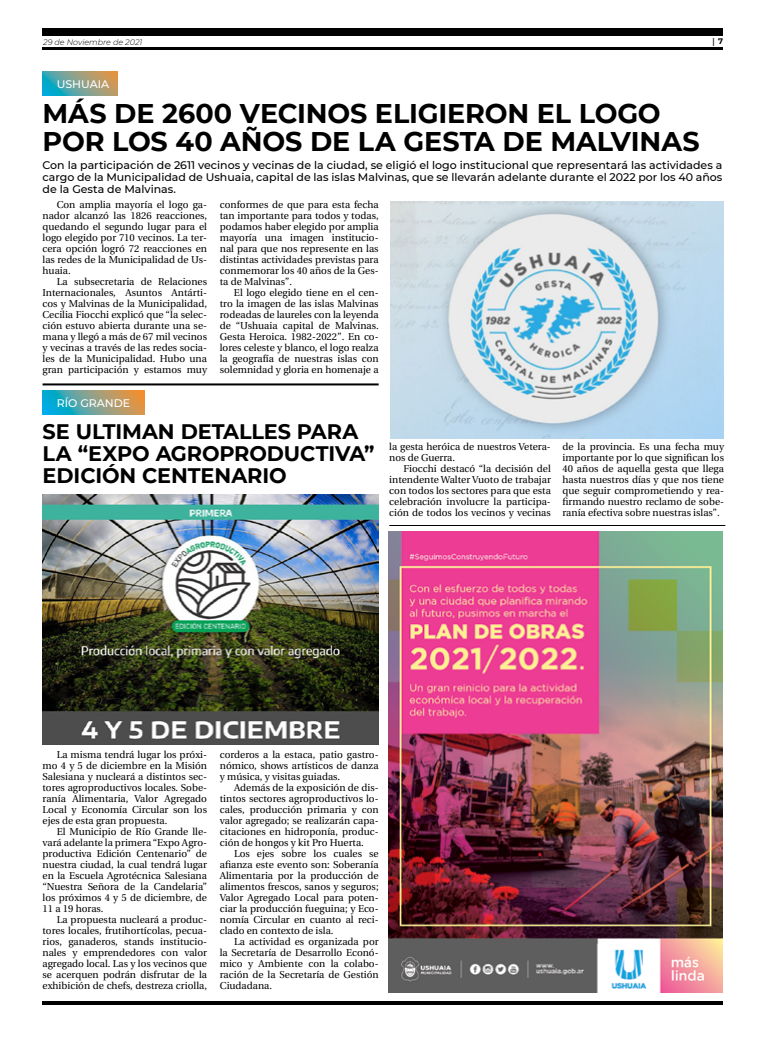
<style>
.page{position:relative;width:780px;height:1049px;background:#fff}
.page>*{position:absolute;margin:0;border:0;box-sizing:border-box;transform-origin:0 0}
.t1{font:700 27px/28px "Montserrat";letter-spacing:-.005em;color:#000}
.t2{font:700 21px/22px "Montserrat";letter-spacing:-.005em;color:#000}
.t3{font:500 11px/12px "Montserrat";color:#000;text-align:justify}
.t4{font:500 11px "Montserrat";color:#fff}
.t5{font:10px/11px "Utopia";color:#000;text-align:justify}
.t6{font:italic 300 8px "Montserrat";color:#000}
.t7{font:700 8px "Utopia";color:#000}
.s1{font-family:"Montserrat"}
</style>
<div class="page">
<hr style="left:43px;top:48px;width:680px;height:2px;background:#000">
<div style="left:43px;top:28px;width:680px;height:7px;background:#000"></div>
<hr style="left:43px;top:1001px;width:680px;height:4px;background:#000">
<img style="left:388px;top:531px;width:334px;height:461px">
<hr style="left:43px;top:383px;width:335px;height:2px;background:#000">
<svg style="left:43px;top:390px;width:101px;height:25px;background:#78a08f"></svg>
<img style="left:43px;top:494px;width:335px;height:251px">
<svg style="left:43px;top:72px;width:75px;height:24px;background:#7aa18f"></svg>
<hr style="left:389px;top:525px;width:336px;height:1px;background:#000">
<img style="left:390px;top:201px;width:333px;height:237px">
<p class="t6" style="left:43px;top:37px;width:101px">29 de Noviembre de 2021</p>
<p class="t7" style="left:712px;top:37px;width:12px">| <span class="s1">7</span></p>
<p class="t4" style="left:57px;top:76px;width:54px">USHUAIA</p>
<h1 class="t1" style="left:43px;top:98px;width:658px">MÁS DE 2600 VECINOS ELIGIERON EL LOGO<br>POR LOS 40 AÑOS DE LA GESTA DE MALVINAS</h1>
<p class="t3" style="left:43px;top:159px;width:681px">Con la participación de 2611 vecinos y vecinas de la ciudad, se eligió el logo institucional que representará las actividades a cargo de la Municipalidad de Ushuaia, capital de las islas Malvinas, que se llevarán adelante durante el 2022 por los 40 años de la Gesta de Malvinas.</p>
<p class="t5" style="left:43px;top:199px;width:166px;text-indent:14px">Con amplia mayoría el logo ga&shy;nador alcanzó las 1826 reacciones, quedando el segundo lugar para el logo elegido por 710 vecinos. La ter&shy;cera opción logró 72 reacciones en las redes de la Municipalidad de Us&shy;huaia.</p>
<p class="t5" style="left:43px;top:276px;width:166px;text-indent:14px">La subsecretaria de Relaciones Internacionales, Asuntos Antárti&shy;cos y Malvinas de la Municipalidad, Cecilia Fiocchi explicó que “la selec&shy;ción estuvo abierta durante una se&shy;mana y llegó a más de 67 mil vecinos y vecinas a través de las redes socia&shy;les de la Municipalidad. Hubo una gran participación y estamos muy</p>
<p class="t5" style="left:220px;top:199px;width:160px">conformes de que para esta fecha tan importante para todos y todas, podamos haber elegido por amplia mayoría una imagen institucio&shy;nal para que nos represente en las distintas actividades previstas para conmemorar los 40 años de la Ges&shy;ta de Malvinas”.</p>
<p class="t5" style="left:220px;top:287px;width:160px;text-indent:14px">El logo elegido tiene en el cen&shy;tro la imagen de las islas Malvinas rodeadas de laureles con la leyenda de “Ushuaia capital de Malvinas.<br>Gesta Heroica. 1982-2022”. En co&shy;lores celeste y blanco, el logo realza la geografía de nuestras islas con solemnidad y gloria en homenaje a</p>
<p class="t4" style="left:57px;top:395px;width:75px">RÍO GRANDE</p>
<h2 class="t2" style="left:43px;top:420px;width:333px">SE ULTIMAN DETALLES PARA<br>LA “EXPO AGROPRODUCTIVA”<br>EDICIÓN CENTENARIO</h2>
<p class="t5" style="left:389px;top:441px;width:163px">la gesta heróica de nuestros Vetera&shy;nos de Guerra.</p>
<p class="t5" style="left:389px;top:463px;width:163px;text-indent:14px">Fiocchi destacó “la decisión del intendente Walter Vuoto de trabajar con todos los sectores para que esta celebración involucre la participa&shy;ción de todos los vecinos y vecinas</p>
<p class="t5" style="left:562px;top:441px;width:163px">de la provincia. Es una fecha muy importante por lo que significan los 40 años de aquella gesta que llega hasta nuestros días y que nos tiene que seguir comprometiendo y rea&shy;firmando nuestro reclamo de sobe&shy;ranía efectiva sobre nuestras islas”.</p>
<p class="t5" style="left:43px;top:749px;width:166px;text-indent:14px">La misma tendrá lugar los próxi&shy;mo 4 y 5 de diciembre en la Misión Salesiana y nucleará a distintos sec&shy;tores agroproductivos locales. Sobe&shy;ranía Alimentaria, Valor Agregado Local y Economía Circular son los ejes de esta gran propuesta.</p>
<p class="t5" style="left:43px;top:826px;width:166px;text-indent:14px">El Municipio de Río Grande lle&shy;vará adelante la primera “Expo Agro&shy;productiva Edición Centenario” de nuestra ciudad, la cual tendrá lugar en la Escuela Agrotécnica Salesiana “Nuestra Señora de la Candelaria” los próximos 4 y 5 de diciembre, de 11 a 19 horas.</p>
<p class="t5" style="left:43px;top:914px;width:166px;text-indent:14px">La propuesta nucleará a produc&shy;tores locales, frutihortícolas, pecua&shy;rios, ganaderos, stands institucio&shy;nales y emprendedores con valor agregado local. Las y los vecinos que se acerquen podrán disfrutar de la exhibición de chefs, destreza criolla,</p>
<p class="t5" style="left:220px;top:749px;width:160px">corderos a la estaca, patio gastro&shy;nómico, shows artísticos de danza y música, y visitas guiadas.</p>
<p class="t5" style="left:220px;top:782px;width:160px;text-indent:14px">Además de la exposición de dis&shy;tintos sectores agroproductivos lo&shy;cales, producción primaria y con valor agregado; se realizarán capa&shy;citaciones en hidroponía, produc&shy;ción de hongos y kit Pro Huerta.</p>
<p class="t5" style="left:220px;top:848px;width:160px;text-indent:14px">Los ejes sobre los cuales se afianza este evento son: Soberanía Alimentaria por la producción de alimentos frescos, sanos y seguros; Valor Agregado Local para poten&shy;ciar la producción fueguina; y Eco&shy;nomía Circular en cuanto al reci&shy;clado en contexto de isla.</p>
<p class="t5" style="left:220px;top:936px;width:160px;text-indent:14px">La actividad es organizada por la Secretaría de Desarrollo Econó&shy;mico y Ambiente con la colabo&shy;ración de la Secretaría de Gestión Ciudadana.</p>
</div>
